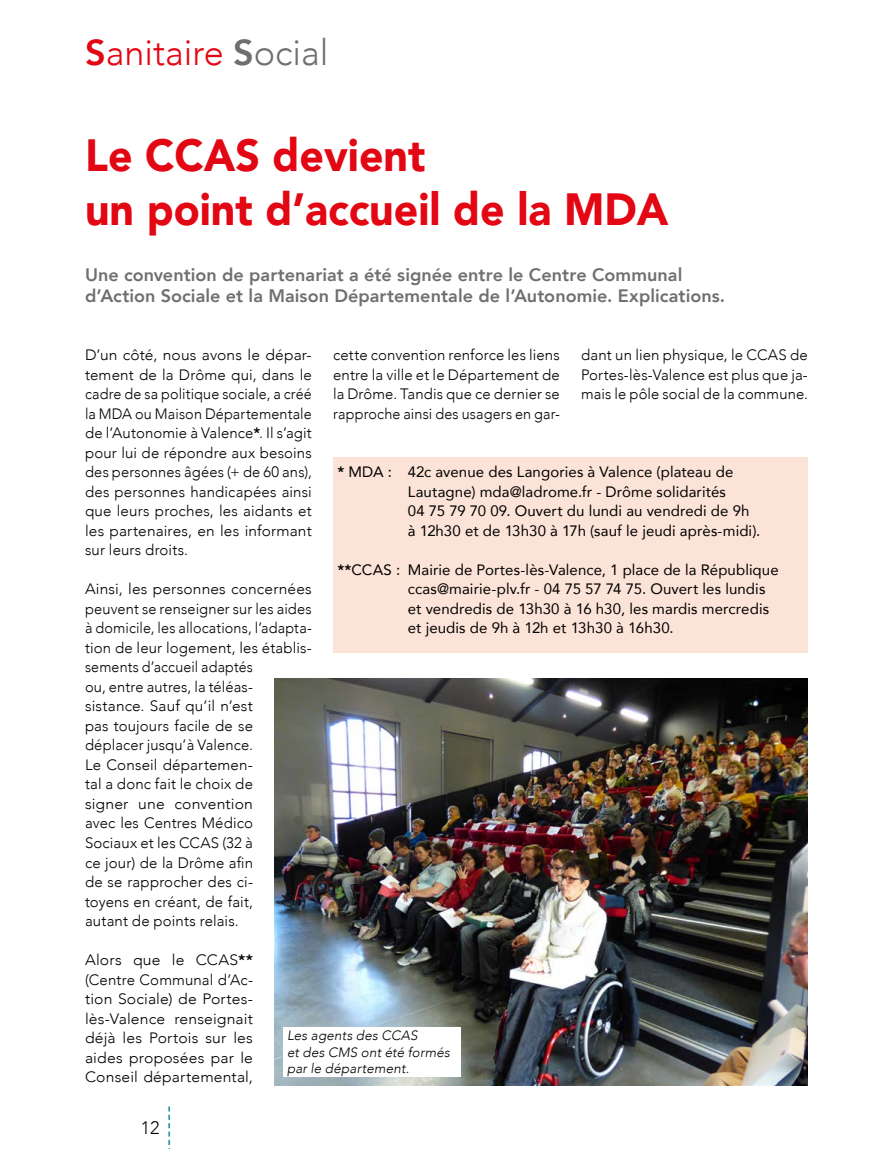
<style>
.page{position:relative;width:893px;height:1149px;background:#fff}
.page>*{position:absolute;margin:0;border:0;box-sizing:border-box;transform-origin:0 0}
.t1{font:900 45px/54px "Avenir";color:#e30613;scale:.95 1}
.t2{font:300 36px "Avenir";color:#e30613}
.t3{font:800 18px/21.6px "Avenir";letter-spacing:.005em;color:#706f6f}
.t4{font:300 18px "Avenir";color:#000}
.t5{font:300 15px/19.5px "Avenir";letter-spacing:.01em;color:#000;text-align:justify}
.t6{font:15px/19.5px "Avenir";letter-spacing:.005em;color:#000}
.t7{font:300 15px/19.5px "Avenir";letter-spacing:.01em;color:#000;text-align:justify;scale:1.04 1}
.t8{font:300 15px/19.5px "Avenir";letter-spacing:.01em;color:#000;text-align:justify;scale:1.05 1}
.t9{font:italic 300 13.5px/16.2px "Avenir";letter-spacing:.015em;color:#000}
.s1{font-weight:800}
.s2{font-weight:800;color:#706f6f}
.s3{color:#706f6f}
</style>
<div class="page">
<img style="left:274px;top:678px;width:534px;height:406px">
<div style="left:283px;top:1026px;width:177px;height:50px;background:#fff"></div>
<div style="left:333px;top:457px;width:475px;height:195px;background:#fce3d7"></div>
<svg style="left:168px;top:1106px;width:2px;height:39px"></svg>
<h2 class="t2" style="left:85px;top:32px;width:245px"><span class="s1">S</span>anitaire <span class="s2">S</span><span class="s3">ocial</span></h2>
<h1 class="t1" style="left:85px;top:127px;width:616px">Le CCAS devient<br>un point d’accueil de la MDA</h1>
<p class="t3" style="left:85px;top:263px;width:642px">Une convention de partenariat a été signée entre le Centre Communal d’Action Sociale et la Maison Départementale de l’Autonomie. Explications.</p>
<p class="t5" style="left:333px;top:345px;width:228px">cette convention renforce les liens entre la ville et le Département de la Drôme. Tandis que ce dernier se rapproche ainsi des usagers en gar-</p>
<p class="t5" style="left:581px;top:345px;width:228px">dant un lien physique, le CCAS de Portes-lès-Valence est plus que ja&shy;mais le pôle social de la commune.</p>
<p class="t7" style="left:85px;top:345px;width:220px">D’un côté, nous avons le dépar&shy;tement de la Drôme qui, dans le cadre de sa politique sociale, a créé la MDA ou Maison Départementale de l’Autonomie à Valence<span class="s1">*</span>. Il s’agit pour lui de répondre aux besoins des personnes âgées (+ de 60 ans), des personnes handicapées ainsi que leurs proches, les aidants et les partenaires, en les informant sur leurs droits.</p>
<p class="t5" style="left:85px;top:579px;width:228px;text-align:left">Ainsi, les personnes concernées peuvent se renseigner sur les aides à domicile, les allocations, l’adapta&shy;tion de leur logement, les établis&shy;sements d’accueil adaptés<br>ou, entre autres, la téléas&shy;sistance. Sauf qu’il n’est<br>pas toujours facile de se déplacer jusqu’à Valence.<br>Le Conseil départemen-<br>tal a donc fait le choix de<br>signer une convention<br>avec les Centres Médico<br>Sociaux et les CCAS (32 à<br>ce jour) de la Drôme afin<br>de se rapprocher des ci-<br>toyens en créant, de fait,<br>autant de points relais.</p>
<p class="t8" style="left:85px;top:949px;width:161px">Alors que le CCAS<span class="s1">** </span>(Centre Communal d’Ac&shy;tion Sociale) de Portes&shy;lès-Valence renseignait déjà les Portois sur les aides proposées par le Conseil départemental,</p>
<p class="t6" style="left:408px;top:461px;width:354px;text-indent:-70px"><span class="s1">*</span> MDA : 42c avenue des Langories à Valence (plateau de Lautagne) mda@ladrome.fr - Drôme solidarités<br>04 75 79 70 09. Ouvert du lundi au vendredi de 9h à 12h30 et de 13h30 à 17h (sauf le jeudi après-midi).</p>
<p class="t6" style="left:408px;top:559px;width:372px;text-indent:-70px"><span class="s1">**</span>CCAS : Mairie de Portes-lès-Valence, 1 place de la République ccas@mairie-plv.fr - 04 75 57 74 75. Ouvert les lundis et vendredis de 13h30 à 16 h30, les mardis mercredis et jeudis de 9h à 12h et 13h30 à 16h30.</p>
<p class="t9" style="left:287px;top:1027px;width:164px">Les agents des CCAS<br>et des CMS ont été formés par le département.</p>
<p class="t4" style="left:141px;top:1116px;width:20px">12</p>
</div>
